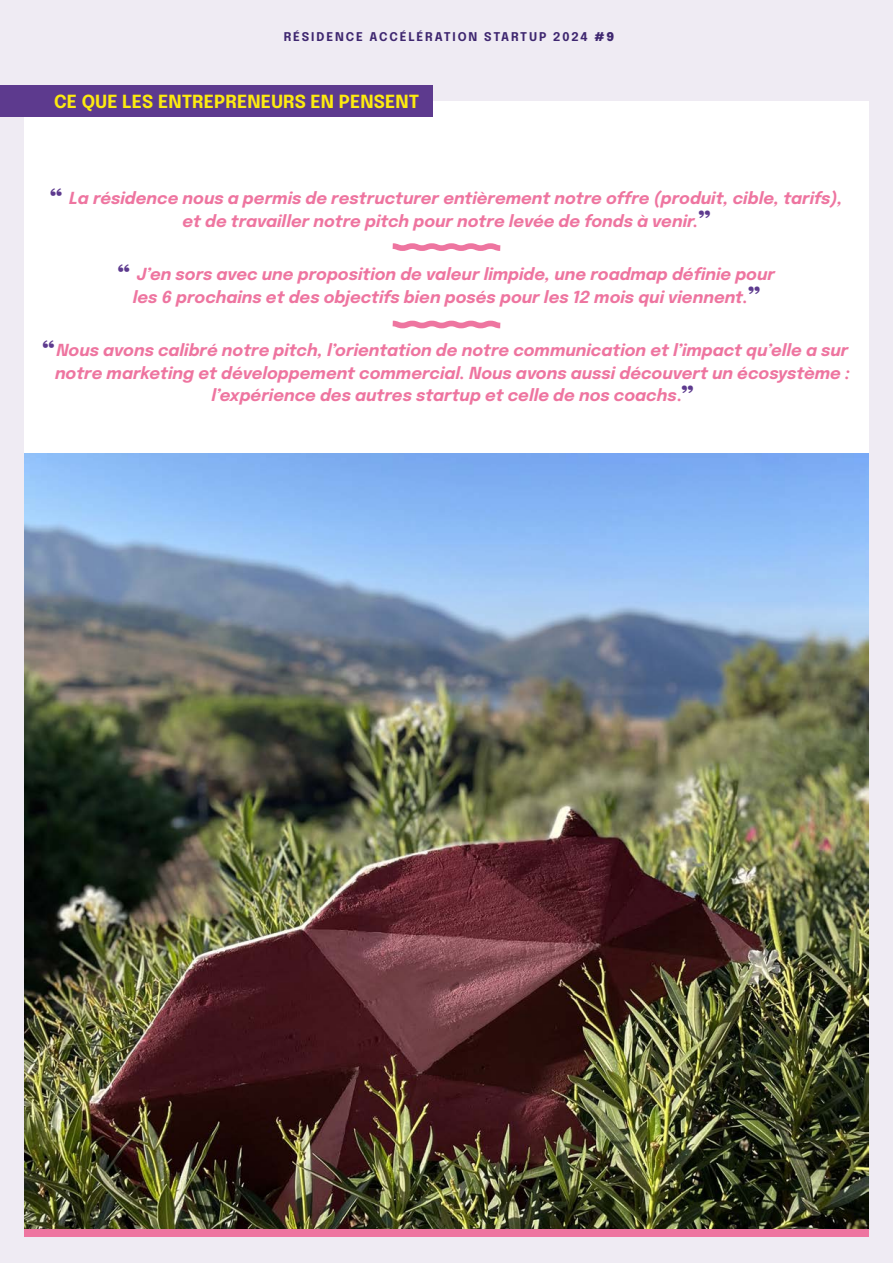
<style>
.page{position:relative;width:893px;height:1263px;background:#efebf3}
.page>*{position:absolute;margin:0;border:0;box-sizing:border-box;transform-origin:0 0}
.t1{font:700 18px "Epilogue";letter-spacing:.005em;color:#fcea10}
.t2{font:italic 700 16.5px/22.5px "Epilogue";color:#ee75a0;text-align:center}
.t3{font:700 12px "Epilogue";letter-spacing:.155em;color:#3f2770}
.s1{font-weight:900}
.s2{font-style:normal;font-size:27px;color:#5d3a8e}
.s3{font-style:normal}
</style>
<div class="page">
<div style="left:24px;top:101px;width:845px;height:1135px;background:#fff"></div>
<div style="left:0;top:85px;width:432px;height:32px;background:#5d3a8e"></div>
<svg style="left:392px;top:320px;width:109px;height:9px"></svg>
<svg style="left:392px;top:243px;width:109px;height:8px"></svg>
<img style="left:24px;top:454px;width:845px;height:775px">
<div style="left:24px;top:1229px;width:845px;height:7px;background:#ee75a0"></div>
<p class="t3" style="left:284px;top:27px;width:332px">RÉSIDENCE ACCÉLÉRATION STARTUP 2024 <span class="s1">#9</span></p>
<p class="t1" style="left:54px;top:88px;width:367px">CE QUE LES ENTREPRENEURS EN PENSENT</p>
<p class="t2" style="left:50px;top:185px;width:794px"><span class="s2">“</span> La résidence nous a permis de restructurer entièrement notre offre (produit, cible, tarifs), et de travailler notre pitch pour notre levée de fonds à venir.<span class="s2">”</span></p>
<p class="t2" style="left:118px;top:261px;width:659px"><span class="s2">“</span> J’en sors avec une proposition de valeur limpide, une roadmap définie pour les 6 prochains et des objectifs bien posés pour les 12 mois qui viennent.<span class="s2">”</span></p>
<p class="t2" style="left:43px;top:337px;width:807px"><span class="s2">“</span>Nous avons calibré notre pitch, l’orientation de notre communication et l’impact qu’elle a sur</p>
<p class="t2" style="left:55px;top:360px;width:796px">notre marketing et développement commercial. Nous avons aussi découvert un écosystème :</p>
<p class="t2" style="left:211px;top:382px;width:484px">l’expérience des autres startup et celle de nos coachs<span class="s3">.</span><span class="s2">”</span></p>
</div>
